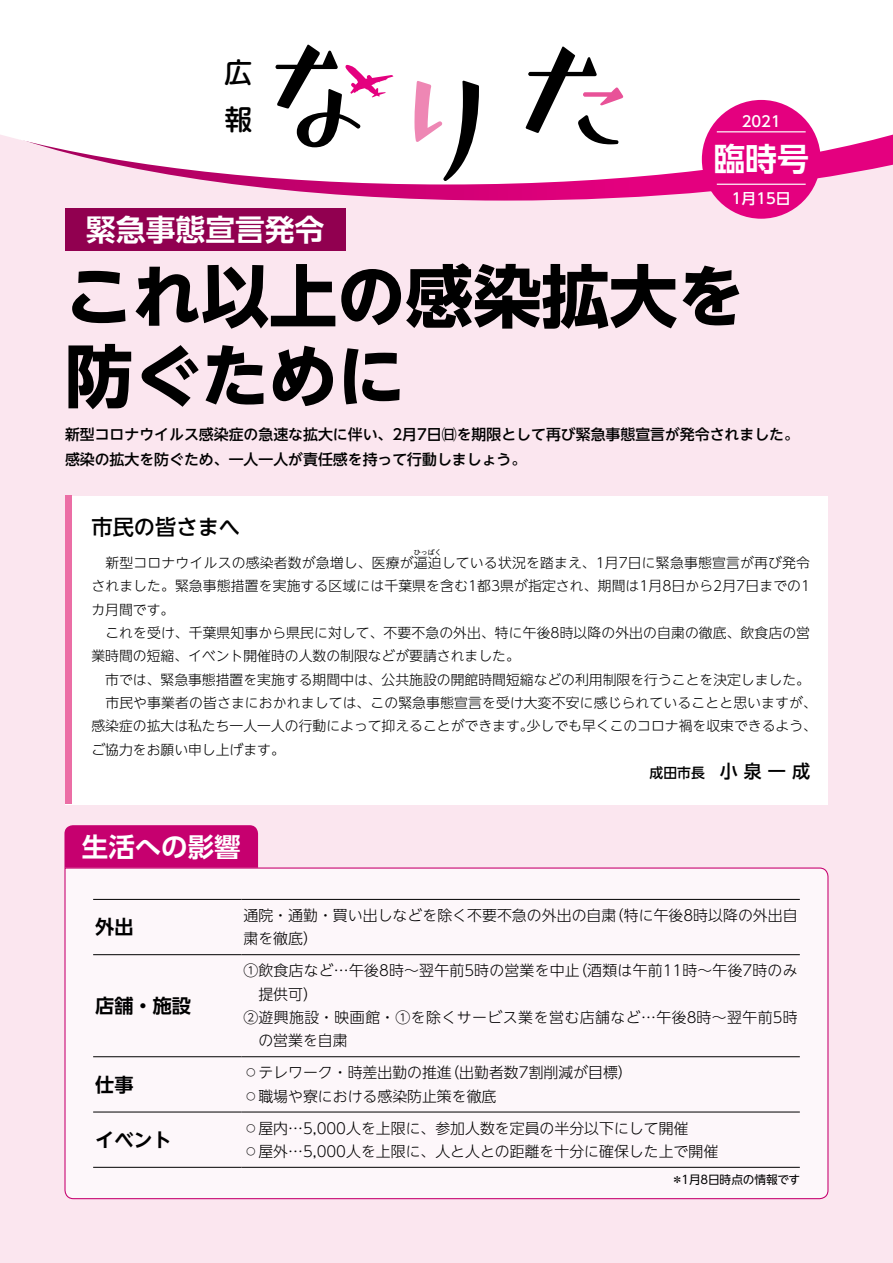
<style>
.page{position:relative;width:893px;height:1263px;background:#fbe6ef}
.page>*{position:absolute;margin:0;border:0;box-sizing:border-box;transform-origin:0 0}
.t1{font:700 68.1px/79.8px "UD Shin Go NT Pr 6";color:#000}
.t2{font:700 31.95px "UD Shin Go NT Pro De";color:#fff}
.t3{font:700 29.7px "UD Shin Go NT Pro De";color:#fff}
.t4{font:500 27.9px/47px "UD Shin M Go Pr 6";color:#000}
.t5{font:700 26.4px "UD Shin Go Pr 6 De";color:#fff}
.t6{font:500 21.3px "UD Shin Go NT Pro";color:#000}
.t7{font:700 19.2px "UD Shin Go NT Pro De";color:#000}
.t8{font:500 18px "UD Shin Go NT Pro";color:#000}
.t9{font:300 14.85px/32px "UD Shin Go NT Pro";color:#000}
.t10{font:500 14.85px/24.5px "UD Shin Go NT Pro";color:#000}
.t11{font:300 14.85px "UD Shin Go NT Pro";letter-spacing:.03em;color:#000}
.t12{font:500 14.85px "UD Shin Go Pro";color:#fff}
.t13{font:300 13.8px/23.4px "UD Shin Go NT Pro";letter-spacing:.005em;color:#000}
.t14{font:500 13.8px "UD Shin Go NT Pro";color:#000}
.t15{font:11.7px "UD Shin Go NT Pro";letter-spacing:-.015em;color:#000}
.t16{font:300 6.9px "UD Shin Go NT Pro";color:#000}
</style>
<div class="page">
<div style="left:64px;top:867px;width:765px;height:333px;background:#fdf7fa"></div>
<div style="left:64px;top:825px;width:194px;height:43px;background:#c6006f"></div>
<div style="left:65px;top:496px;width:763px;height:308px;background:#fff"></div>
<div style="left:65px;top:495px;width:6px;height:309px;background:#eb6ea5"></div>
<div style="left:65px;top:208px;width:281px;height:43px;background:#910050"></div>
<hr style="left:93px;top:899px;width:148px;height:1px;background:#000">
<hr style="left:241px;top:899px;width:559px;height:1px;background:#000">
<hr style="left:93px;top:954px;width:148px;height:1px;background:#000">
<hr style="left:241px;top:954px;width:559px;height:1px;background:#000">
<hr style="left:93px;top:1056px;width:148px;height:1px;background:#000">
<hr style="left:241px;top:1056px;width:559px;height:1px;background:#000">
<hr style="left:93px;top:1112px;width:148px;height:1px;background:#000">
<hr style="left:241px;top:1112px;width:559px;height:1px;background:#000">
<hr style="left:93px;top:1167px;width:148px;height:1px;background:#000">
<hr style="left:241px;top:1167px;width:559px;height:1px;background:#000">
<svg style="left:232px;top:184px;width:584px;height:17px"></svg>
<svg style="left:0;top:0;width:893px;height:184px;background:#fdf4f9"></svg>
<div style="left:702px;top:100px;width:119px;height:119px;background:#e4007f;border-radius:50%"></div>
<hr style="left:717px;top:131px;width:89px;height:1px;background:#fff">
<hr style="left:717px;top:184px;width:89px;height:1px;background:#fff">
<svg style="left:526px;top:47px;width:97px;height:97px;background:#c7c2c5"></svg>
<svg style="left:414px;top:81px;width:65px;height:100px;background:#cabdc2"></svg>
<svg style="left:276px;top:45px;width:117px;height:102px;background:#c9c0c5"></svg>
<h3 class="t4" style="left:225px;top:47px;width:29px">広報</h3>
<h3 class="t3" style="left:86px;top:205px;width:240px">緊急事態宣言発令</h3>
<p class="t12" style="left:742px;top:109px;width:41px">2021</p>
<h2 class="t2" style="left:713px;top:133px;width:97px">臨時号</h2>
<p class="t12" style="left:732px;top:186px;width:60px">1月15日</p>
<h1 class="t1" style="left:65px;top:255px;width:682px">これ以上の感染拡大を防ぐために</h1>
<p class="t10" style="left:65px;top:422px;width:735px">新型コロナウイルス感染症の急速な拡大に伴い、2月7日㈰を期限として再び緊急事態宣言が発令されました。感染の拡大を防ぐため、一人一人が責任感を持って行動しましょう。</p>
<h3 class="t6" style="left:91px;top:510px;width:150px">市民の皆さまへ</h3>
<p class="t13" style="left:91px;top:550px;width:720px">　新型コロナウイルスの感染者数が急増し、医療が逼迫している状況を踏まえ、1月7日に緊急事態宣言が再び発令</p>
<p class="t16" style="left:414px;top:546px;width:29px">ひっぱく</p>
<p class="t13" style="left:91px;top:574px;width:720px">されました。緊急事態措置を実施する区域には千葉県を含む1都3県が指定され、期間は1月8日から2月7日までの1</p>
<p class="t13" style="left:91px;top:597px;width:84px">カ月間です。</p>
<p class="t13" style="left:91px;top:620px;width:720px">　これを受け、千葉県知事から県民に対して、不要不急の外出、特に午後8時以降の外出の自粛の徹底、飲食店の営</p>
<p class="t13" style="left:91px;top:644px;width:430px">業時間の短縮、イベント開催時の人数の制限などが要請されました。</p>
<p class="t13" style="left:91px;top:667px;width:720px">　市では、緊急事態措置を実施する期間中は、公共施設の開館時間短縮などの利用制限を行うことを決定しました。</p>
<p class="t13" style="left:91px;top:691px;width:727px">　市民や事業者の皆さまにおかれましては、この緊急事態宣言を受け大変不安に感じられていることと思いますが、</p>
<p class="t13" style="left:527px;top:714px;width:292px">少しでも早くこのコロナ禍を収束できるよう、</p>
<p class="t13" style="left:91px;top:714px;width:444px">感染症の拡大は私たち一人一人の行動によって抑えることができます。ご協力をお願い申し上げます。</p>
<h3 class="t5" style="left:82px;top:825px;width:160px">生活への影響</h3>
<p class="t14" style="left:650px;top:762px;width:57px">成田市長</p>
<h3 class="t8" style="left:720px;top:756px;width:92px">小泉一成</h3>
<h3 class="t7" style="left:95px;top:911px;width:40px">外出</h3>
<h3 class="t7" style="left:95px;top:990px;width:97px">店舗・施設</h3>
<h3 class="t7" style="left:95px;top:1069px;width:40px">仕事</h3>
<h3 class="t7" style="left:95px;top:1124px;width:78px">イベント</h3>
<p class="t9" style="left:243px;top:899px;width:374px">通院・通勤・買い出しなどを除く不要不急の外出の自粛</p>
<p class="t9" style="left:609px;top:899px;width:190px">（特に午後8時以降の外出自</p>
<p class="t9" style="left:243px;top:922px;width:76px">粛を徹底(</p>
<p class="t9" style="left:243px;top:954px;width:338px">①飲食店など…午後8時〜翌午前5時の営業を中止</p>
<p class="t9" style="left:258px;top:977px;width:61px">提供可(</p>
<p class="t11" style="left:243px;top:1005px;width:556px">②遊興施設・映画館・①を除くサービス業を営む店舗など…午後8時〜翌午前5時</p>
<p class="t9" style="left:258px;top:1024px;width:91px">の営業を自粛</p>
<p class="t9" style="left:444px;top:1056px;width:190px">（出勤者数7割削減が目標(</p>
<p class="t9" style="left:572px;top:954px;width:227px">（酒類は午前11時〜午後7時のみ</p>
<p class="t9" style="left:243px;top:1056px;width:210px">◦テレワーク・時差出勤の推進</p>
<p class="t9" style="left:243px;top:1079px;width:446px">◦職場や寮における感染防止策を徹底<br>◦屋内…5,000人を上限に、参加人数を定員の半分以下にして開催</p>
<p class="t9" style="left:243px;top:1135px;width:476px">◦屋外…5,000人を上限に、人と人との距離を十分に確保した上で開催</p>
<p class="t15" style="left:671px;top:1170px;width:130px">＊1月8日時点の情報です</p>
</div>
